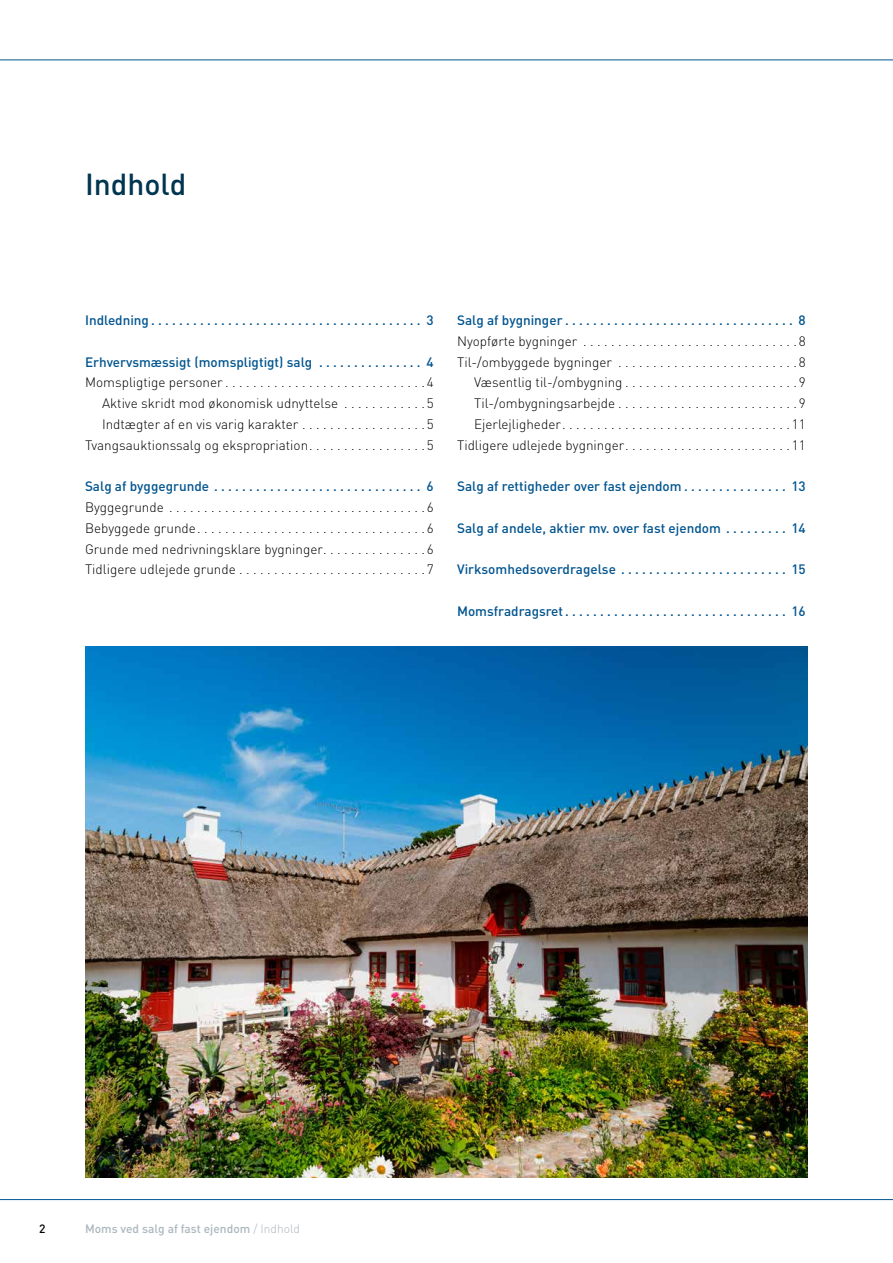
<style>
.page{position:relative;width:893px;height:1263px;background:#fff}
.page>*{position:absolute;margin:0;border:0;box-sizing:border-box;transform-origin:0 0}
.t1{font:500 30px "DIN";color:#003550}
.t2{font:300 13.5px/20.9px "DIN";color:#000;text-align:right}
.t3{font:500 13.5px "DIN";color:#00548f}
.t4{font:500 12px "DIN";color:#abb7bd}
.t5{font:500 12px "DIN";color:#000}
.s1{font-weight:300}
</style>
<div class="page">
<img style="left:85px;top:646px;width:723px;height:532px">
<hr style="left:0;top:60px;width:893px;height:1px;background:#00548f">
<hr style="left:0;top:1199px;width:893px;height:1px;background:#00548f">
<h1 class="t1" style="left:85px;top:165px;width:103px">Indhold</h1>
<p class="t3" style="left:85px;top:311px;width:350px">Indledning . . . . . . . . . . . . . . . . . . . . . . . . . . . . . . . . . . . . . . . 3</p>
<p class="t3" style="left:85px;top:353px;width:350px">Erhvervsmæssigt (momspligtigt) salg . . . . . . . . . . . . . . . 4</p>
<p class="t2" style="left:85px;top:372px;width:350px">Momspligtige personer . . . . . . . . . . . . . . . . . . . . . . . . . . . . 4<br>Aktive skridt mod økonomisk udnyttelse . . . . . . . . . . . 5<br>Indtægter af en vis varig karakter . . . . . . . . . . . . . . . . . 5<br>Tvangsauktionssalg og ekspropriation . . . . . . . . . . . . . . . . 5</p>
<p class="t3" style="left:85px;top:478px;width:350px">Salg af byggegrunde . . . . . . . . . . . . . . . . . . . . . . . . . . . . . . 6</p>
<p class="t2" style="left:85px;top:497px;width:350px;text-align:justify">Byggegrunde . . . . . . . . . . . . . . . . . . . . . . . . . . . . . . . . . . . . 6<br>Bebyggede grunde . . . . . . . . . . . . . . . . . . . . . . . . . . . . . . . . 6<br>Grunde med nedrivningsklare bygninger . . . . . . . . . . . . . . 6<br>Tidligere udlejede grunde . . . . . . . . . . . . . . . . . . . . . . . . . . 7</p>
<p class="t3" style="left:457px;top:311px;width:350px">Salg af bygninger . . . . . . . . . . . . . . . . . . . . . . . . . . . . . . . . . 8</p>
<p class="t2" style="left:457px;top:330px;width:350px">Nyopførte bygninger . . . . . . . . . . . . . . . . . . . . . . . . . . . . . . 8<br>Til-/ombyggede bygninger . . . . . . . . . . . . . . . . . . . . . . . . . 8<br>Væsentlig til-/ombygning . . . . . . . . . . . . . . . . . . . . . . . . 9<br>Til-/ombygningsarbejde . . . . . . . . . . . . . . . . . . . . . . . . . 9<br>Ejerlejligheder . . . . . . . . . . . . . . . . . . . . . . . . . . . . . . . . 11<br>Tidligere udlejede bygninger . . . . . . . . . . . . . . . . . . . . . . . 11</p>
<p class="t3" style="left:457px;top:478px;width:350px">Salg af rettigheder over fast ejendom . . . . . . . . . . . . . . . 13</p>
<p class="t3" style="left:457px;top:519px;width:350px">Salg af andele, aktier mv. over fast ejendom . . . . . . . . . 14</p>
<p class="t3" style="left:457px;top:561px;width:350px">Virksomhedsoverdragelse . . . . . . . . . . . . . . . . . . . . . . . . 15</p>
<p class="t3" style="left:457px;top:602px;width:350px">Momsfradragsret . . . . . . . . . . . . . . . . . . . . . . . . . . . . . . . . 16</p>
<p class="t5" style="left:39px;top:1220px;width:8px">2</p>
<p class="t4" style="left:85px;top:1220px;width:216px">Moms ved salg af fast ejendom <span class="s1">/ Indhold</span></p>
</div>
